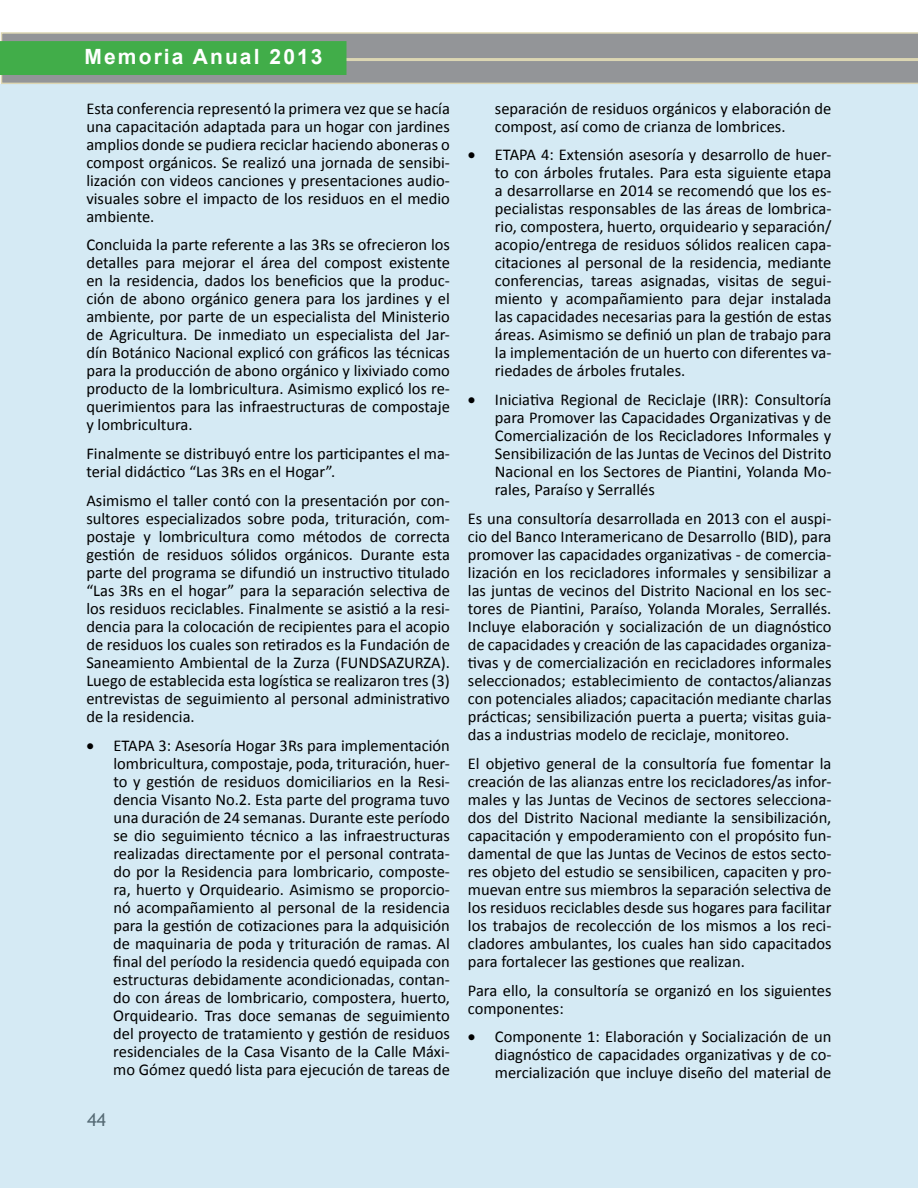
<style>
.page{position:relative;width:918px;height:1188px;background:#fff}
.page>*{position:absolute;margin:0;border:0;box-sizing:border-box;transform-origin:0 0}
.t1{font:700 21px "Arial";letter-spacing:.1em;color:#fff}
.t2{font:18px "Trebuchet MS";color:#000}
.t3{font:16.5px/18px "Calibri";color:#000;text-align:justify}
</style>
<div class="page">
<svg style="left:1px;top:32px;width:917px;height:52px;background:#999a9a"></svg>
<hr style="left:346px;top:58px;width:572px;height:3px;background:#dcd6b3">
<div style="left:0;top:42px;width:346px;height:32px;background:#41ad49"></div>
<div style="left:0;top:41px;width:346px;height:34px;border:2px solid #41ad49"></div>
<div style="left:0;top:84px;width:918px;height:1104px;background:#d5eaf4"></div>
<p class="t1" style="left:85px;top:49px;width:239px">Memoria Anual 2013</p>
<p class="t3" style="left:86px;top:99px;width:365px">Esta conferencia representó la primera vez que se hacía una capacitación adaptada para un hogar con jardines amplios donde se pudiera reciclar haciendo aboneras o compost orgánicos. Se realizó una jornada de sensibi&shy;lización con videos canciones y presentaciones audio&shy;visuales sobre el impacto de los residuos en el medio ambiente.</p>
<p class="t3" style="left:86px;top:236px;width:365px">Concluida la parte referente a las 3Rs se ofrecieron los detalles para mejorar el área del compost existente en la residencia, dados los bene昀椀cios que la produc&shy;ción de abono orgánico genera para los jardines y el ambiente, por parte de un especialista del Ministerio de Agricultura. De inmediato un especialista del Jar&shy;dín Botánico Nacional explicó con grá昀椀cos las técnicas para la producción de abono orgánico y lixiviado como producto de la lombricultura. Asimismo explicó los re&shy;querimientos para las infraestructuras de compostaje y lombricultura.</p>
<p class="t3" style="left:86px;top:445px;width:365px">Finalmente se distribuyó entre los par琀椀cipantes el ma&shy;terial didác琀椀co “Las 3Rs en el Hogar”.</p>
<p class="t3" style="left:86px;top:492px;width:365px">Asimismo el taller contó con la presentación por con&shy;sultores especializados sobre poda, trituración, com&shy;postaje y lombricultura como métodos de correcta ges琀椀ón de residuos sólidos orgánicos. Durante esta parte del programa se difundió un instruc琀椀vo 琀椀tulado “Las 3Rs en el hogar” para la separación selec琀椀va de los residuos reciclables. Finalmente se asis琀椀ó a la resi&shy;dencia para la colocación de recipientes para el acopio de residuos los cuales son re琀椀rados es la Fundación de Saneamiento Ambiental de la Zurza (FUNDSAZURZA).<br>Luego de establecida esta logís琀椀ca se realizaron tres (3) entrevistas de seguimiento al personal administra琀椀vo de la residencia.</p>
<p class="t3" style="left:113px;top:737px;width:338px;text-indent:-27px">• ETAPA 3: Asesoría Hogar 3Rs para implementación lombricultura, compostaje, poda, trituración, huer&shy;to y ges琀椀ón de residuos domiciliarios en la Resi&shy;dencia Visanto No.2. Esta parte del programa tuvo una duración de 24 semanas. Durante este período se dio seguimiento técnico a las infraestructuras realizadas directamente por el personal contrata&shy;do por la Residencia para lombricario, composte&shy;ra, huerto y Orquideario. Asimismo se proporcio&shy;nó acompañamiento al personal de la residencia para la ges琀椀ón de co琀椀zaciones para la adquisición de maquinaria de poda y trituración de ramas. Al昀椀nal del período la residencia quedó equipada con estructuras debidamente acondicionadas, contan&shy;do con áreas de lombricario, compostera, huerto, Orquideario. Tras doce semanas de seguimiento del proyecto de tratamiento y ges琀椀ón de residuos residenciales de la Casa Visanto de la Calle Máxi&shy;mo Gómez quedó lista para ejecución de tareas de</p>
<p class="t2" style="left:87px;top:1109px;width:20px">44</p>
<p class="t3" style="left:495px;top:99px;width:338px">separación de residuos orgánicos y elaboración de compost, así como de crianza de lombrices.</p>
<p class="t3" style="left:495px;top:146px;width:338px;text-indent:-27px">• ETAPA 4: Extensión asesoría y desarrollo de huer&shy;to con árboles frutales. Para esta siguiente etapa a desarrollarse en 2014 se recomendó que los es&shy;pecialistas responsables de las áreas de lombrica&shy;rio, compostera, huerto, orquideario y separación/ acopio/entrega de residuos sólidos realicen capa&shy;citaciones al personal de la residencia, mediante conferencias, tareas asignadas, visitas de segui&shy;miento y acompañamiento para dejar instalada las capacidades necesarias para la ges琀椀ón de estas áreas. Asimismo se de昀椀nió un plan de trabajo para la implementación de un huerto con diferentes va&shy;riedades de árboles frutales.</p>
<p class="t3" style="left:495px;top:391px;width:338px;text-indent:-27px">• Inicia琀椀va Regional de Reciclaje (IRR): Consultoría para Promover las Capacidades Organiza琀椀vas y de Comercialización de los Recicladores Informales y Sensibilización de las Juntas de Vecinos del Distrito Nacional en los Sectores de Pian琀椀ni, Yolanda Mo&shy;rales, Paraíso y Serrallés</p>
<p class="t3" style="left:468px;top:510px;width:365px">Es una consultoría desarrollada en 2013 con el auspi&shy;cio del Banco Interamericano de Desarrollo (BID), para promover las capacidades organiza琀椀vas - de comercia&shy;lización en los recicladores informales y sensibilizar a las juntas de vecinos del Distrito Nacional en los sec&shy;tores de Pian琀椀ni, Paraíso, Yolanda Morales, Serrallés.<br>Incluye elaboración y socialización de un diagnós琀椀co de capacidades y creación de las capacidades organiza-琀椀vas y de comercialización en recicladores informales seleccionados; establecimiento de contactos/alianzas con potenciales aliados; capacitación mediante charlas prác琀椀cas; sensibilización puerta a puerta; visitas guia&shy;das a industrias modelo de reciclaje, monitoreo.</p>
<p class="t3" style="left:468px;top:754px;width:365px">El obje琀椀vo general de la consultoría fue fomentar la creación de las alianzas entre los recicladores/as infor&shy;males y las Juntas de Vecinos de sectores selecciona&shy;dos del Distrito Nacional mediante la sensibilización, capacitación y empoderamiento con el propósito fun&shy;damental de que las Juntas de Vecinos de estos secto&shy;res objeto del estudio se sensibilicen, capaciten y pro&shy;muevan entre sus miembros la separación selec琀椀va de los residuos reciclables desde sus hogares para facilitar los trabajos de recolección de los mismos a los reci&shy;cladores ambulantes, los cuales han sido capacitados para fortalecer las ges琀椀ones que realizan.</p>
<p class="t3" style="left:468px;top:981px;width:365px">Para ello, la consultoría se organizó en los siguientes componentes:</p>
<p class="t3" style="left:495px;top:1028px;width:338px;text-indent:-27px">• Componente 1: Elaboración y Socialización de un diagnós琀椀co de capacidades organiza琀椀vas y de co&shy;mercialización que incluye diseño del material de</p>
</div>
